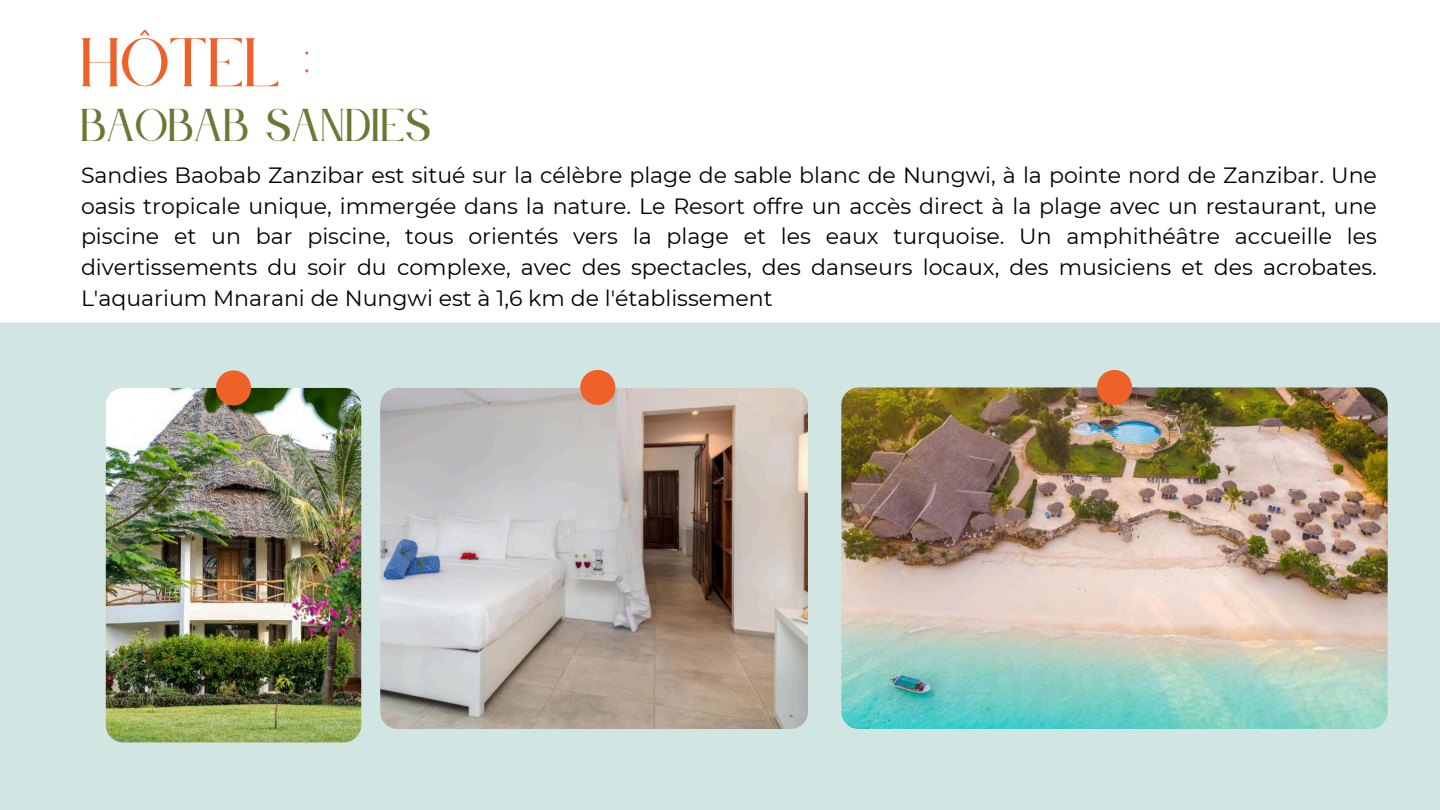
<style>
.page{position:relative;width:1440px;height:810px;background:#fff}
.page>*{position:absolute;margin:0;border:0;box-sizing:border-box;transform-origin:0 0}
.t1{font:60.4px "Le Jour Serif";color:#f0612a}
.t2{font:40.3px "Le Jour Serif";color:#6d7634}
.t3{font:22.1px/30.8px "Montserrat";color:#000;text-align:justify}
</style>
<div class="page">
<div style="left:0;top:322px;width:1440px;height:488px;background:#d1e5e3"></div>
<img style="left:106px;top:388px;width:255px;height:354px;border-radius:17px">
<img style="left:380px;top:388px;width:428px;height:341px;border-radius:17px">
<img style="left:841px;top:387px;width:547px;height:342px;border-radius:17px">
<div style="left:216px;top:370px;width:35px;height:35px;background:#f0612a;border-radius:50%"></div>
<div style="left:580px;top:370px;width:35px;height:35px;background:#f0612a;border-radius:50%"></div>
<div style="left:1097px;top:370px;width:35px;height:35px;background:#f0612a;border-radius:50%"></div>
<p class="t1" style="left:81px;top:30px;width:230px">HÔTEL :</p>
<p class="t2" style="left:81px;top:103px;width:352px">BAOBAB SANDIES</p>
<p class="t3" style="left:81px;top:160px;width:1297px">Sandies Baobab Zanzibar est situé sur la célèbre plage de sable blanc de Nungwi, à la pointe nord de Zanzibar. Une oasis tropicale unique, immergée dans la nature. Le Resort offre un accès direct à la plage avec un restaurant, une piscine et un bar piscine, tous orientés vers la plage et les eaux turquoise. Un amphithéâtre accueille les divertissements du soir du complexe, avec des spectacles, des danseurs locaux, des musiciens et des acrobates.<br>L'aquarium Mnarani de Nungwi est à 1,6 km de l'établissement</p>
</div>
